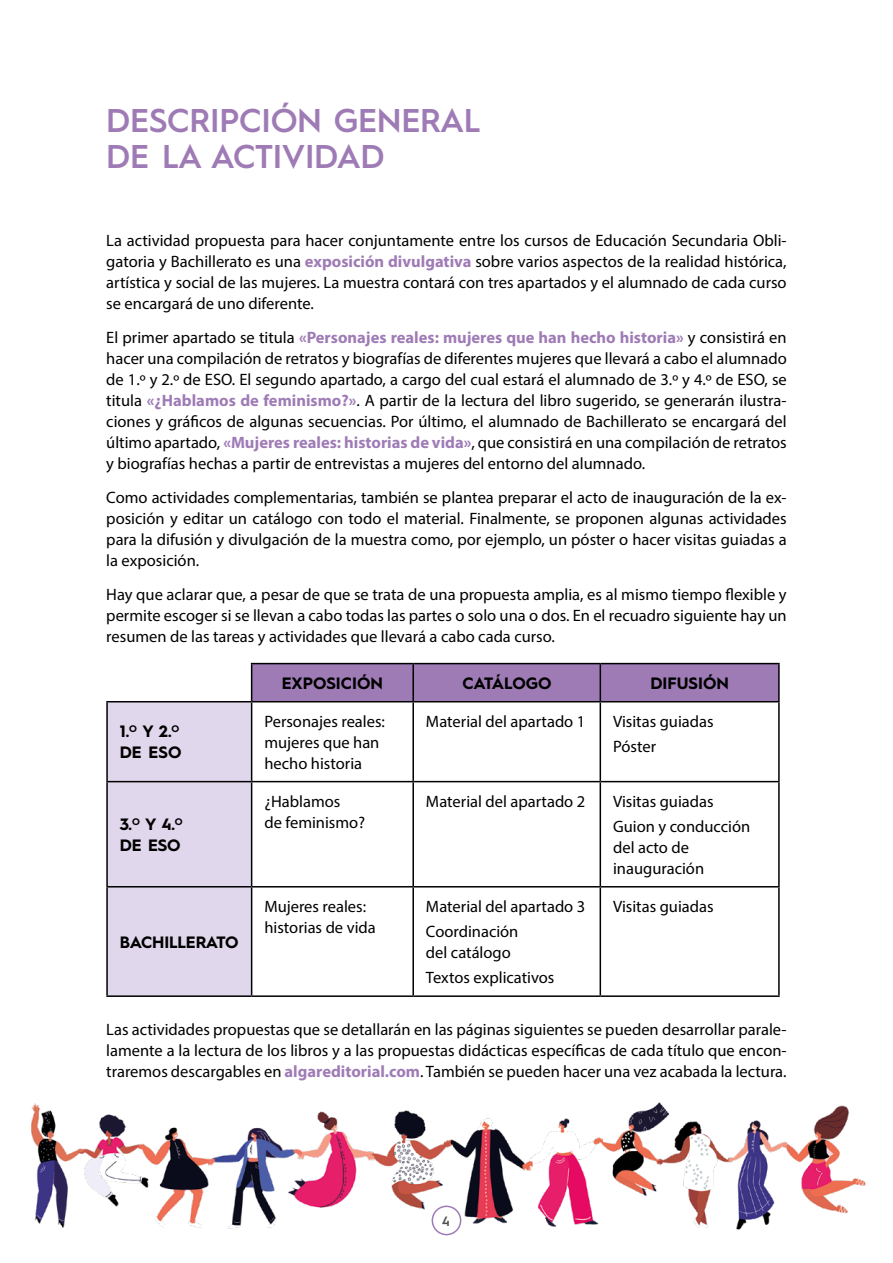
<style>
.page{position:relative;width:893px;height:1263px;background:#fff}
.page>*{position:absolute;margin:0;border:0;box-sizing:border-box;transform-origin:0 0}
.Títol_1{font:600 33px/36px "Hurme Geometric Sans 1";letter-spacing:-.01em;color:#9f7bb6}
.Text{font:16.5px/21px "Myriad Pro";color:#000;text-align:justify}
.Text_taula{font:16.5px/21px "Myriad Pro";color:#000}
.Text_taula_2{font:700 16.5px/21px "Hurme Geometric Sans 1";letter-spacing:-.01em;color:#000}
.Text_taula_1{font:700 16.5px "Hurme Geometric Sans 1";color:#000}
.Text_taula_1-2{font:700 16.5px "Hurme Geometric Sans 1";letter-spacing:-.02em;color:#000}
.t1{font:600 13.5px "Hurme Geometric Sans 1";color:#50504f}
.s1{font-weight:700;color:#9f7bb6}
</style>
<div class="page">
<img style="left:31px;top:1102px;width:835px;height:134px">
<div style="left:432px;top:1206px;width:29px;height:28px;background:#fff;border-radius:50%"></div>
<div style="left:432px;top:1205px;width:29px;height:30px;border:2px solid #9f7bb6;border-radius:50%"></div>
<svg style="left:108px;top:664px;width:670px;height:331px"></svg>
<svg style="left:252px;top:702px;width:526px;height:293px"></svg>
<hr style="left:251px;top:663px;width:162px;height:1px;background:#000">
<hr style="left:251px;top:664px;width:1px;height:37px;background:#000">
<hr style="left:413px;top:663px;width:187px;height:1px;background:#000">
<hr style="left:412px;top:664px;width:2px;height:37px;background:#000">
<hr style="left:600px;top:663px;width:180px;height:1px;background:#000">
<hr style="left:600px;top:664px;width:1px;height:37px;background:#000">
<hr style="left:778px;top:664px;width:2px;height:37px;background:#000">
<hr style="left:106px;top:701px;width:146px;height:1px;background:#000">
<hr style="left:106px;top:702px;width:2px;height:79px;background:#000">
<hr style="left:252px;top:701px;width:161px;height:1px;background:#000">
<hr style="left:251px;top:702px;width:1px;height:79px;background:#000">
<hr style="left:413px;top:701px;width:187px;height:1px;background:#000">
<hr style="left:412px;top:702px;width:2px;height:79px;background:#000">
<hr style="left:600px;top:701px;width:180px;height:1px;background:#000">
<hr style="left:600px;top:702px;width:1px;height:79px;background:#000">
<hr style="left:778px;top:702px;width:2px;height:79px;background:#000">
<hr style="left:106px;top:781px;width:146px;height:1px;background:#000">
<hr style="left:106px;top:782px;width:2px;height:104px;background:#000">
<hr style="left:252px;top:781px;width:161px;height:1px;background:#000">
<hr style="left:251px;top:782px;width:1px;height:104px;background:#000">
<hr style="left:413px;top:781px;width:187px;height:1px;background:#000">
<hr style="left:412px;top:782px;width:2px;height:104px;background:#000">
<hr style="left:600px;top:781px;width:180px;height:1px;background:#000">
<hr style="left:600px;top:782px;width:1px;height:104px;background:#000">
<hr style="left:778px;top:782px;width:2px;height:104px;background:#000">
<hr style="left:106px;top:886px;width:146px;height:1px;background:#000">
<hr style="left:106px;top:887px;width:2px;height:108px;background:#000">
<hr style="left:252px;top:886px;width:161px;height:1px;background:#000">
<hr style="left:251px;top:887px;width:1px;height:108px;background:#000">
<hr style="left:413px;top:886px;width:187px;height:1px;background:#000">
<hr style="left:412px;top:887px;width:2px;height:108px;background:#000">
<hr style="left:600px;top:886px;width:180px;height:1px;background:#000">
<hr style="left:600px;top:887px;width:1px;height:108px;background:#000">
<hr style="left:778px;top:887px;width:2px;height:108px;background:#000">
<hr style="left:106px;top:995px;width:146px;height:2px;background:#000">
<hr style="left:252px;top:995px;width:161px;height:2px;background:#000">
<hr style="left:413px;top:995px;width:187px;height:2px;background:#000">
<hr style="left:600px;top:995px;width:180px;height:2px;background:#000">
<p class="Títol_1" style="left:106px;top:100px;width:376px">DESCRIPCIÓN GENERAL<br>DE LA ACTIVIDAD</p>
<p class="Text" style="left:106px;top:230px;width:682px">La actividad propuesta para hacer conjuntamente entre los cursos de Educación Secundaria Obli&shy;gatoria y Bachillerato es una <span class="s1">exposición divulgativa</span> sobre varios aspectos de la realidad histórica, artística y social de las mujeres. La muestra contará con tres apartados y el alumnado de cada curso se encargará de uno diferente.</p>
<p class="Text" style="left:106px;top:327px;width:682px">El primer apartado se titula <span class="s1">«Personajes reales: mujeres que han hecho historia»</span> y consistirá en hacer una compilación de retratos y biografías de diferentes mujeres que llevará a cabo el alumnado de 1.º y 2.º de ESO. El segundo apartado, a cargo del cual estará el alumnado de 3.º y 4.º de ESO, se titula <span class="s1">«¿Hablamos de feminismo?»</span>. A partir de la lectura del libro sugerido, se generarán ilustra&shy;ciones y gráficos de algunas secuencias. Por último, el alumnado de Bachillerato se encargará del último apartado, <span class="s1">«Mujeres reales: historias de vida»</span>, que consistirá en una compilación de retratos y biografías hechas a partir de entrevistas a mujeres del entorno del alumnado.</p>
<p class="Text" style="left:106px;top:486px;width:682px">Como actividades complementarias, también se plantea preparar el acto de inauguración de la ex&shy;posición y editar un catálogo con todo el material. Finalmente, se proponen algunas actividades para la difusión y divulgación de la muestra como, por ejemplo, un póster o hacer visitas guiadas a la exposición.</p>
<p class="Text" style="left:106px;top:583px;width:682px">Hay que aclarar que, a pesar de que se trata de una propuesta amplia, es al mismo tiempo flexible y permite escoger si se llevan a cabo todas las partes o solo una o dos. En el recuadro siguiente hay un resumen de las tareas y actividades que llevará a cabo cada curso.</p>
<p class="Text_taula_1" style="left:282px;top:672px;width:103px">EXPOSICIÓN</p>
<p class="Text_taula_1-2" style="left:462px;top:672px;width:91px">CATÁLOGO</p>
<p class="Text_taula_1" style="left:650px;top:672px;width:80px">DIFUSIÓN</p>
<p class="Text_taula_2" style="left:120px;top:720px;width:63px">1.<sup>O</sup> Y 2.<sup>O<br></sup>DE ESO</p>
<p class="Text_taula" style="left:264px;top:710px;width:122px">Personajes reales: mujeres que han hecho historia</p>
<p class="Text_taula" style="left:426px;top:710px;width:161px">Material del apartado 1</p>
<p class="Text_taula" style="left:613px;top:710px;width:102px">Visitas guiadas</p>
<p class="Text_taula" style="left:613px;top:736px;width:44px">Póster</p>
<p class="Text_taula_2" style="left:120px;top:813px;width:64px">3.<sup>O</sup> Y 4.<sup>O<br></sup>DE ESO</p>
<p class="Text_taula_2" style="left:120px;top:930px;width:120px">BACHILLERATO</p>
<p class="Text_taula" style="left:264px;top:790px;width:102px">¿Hablamos<br>de feminismo?</p>
<p class="Text_taula" style="left:426px;top:790px;width:161px">Material del apartado 2</p>
<p class="Text_taula" style="left:613px;top:790px;width:102px">Visitas guiadas</p>
<p class="Text_taula" style="left:613px;top:816px;width:139px">Guion y conducción del acto de inauguración</p>
<p class="Text_taula" style="left:264px;top:896px;width:113px">Mujeres reales: historias de vida</p>
<p class="Text_taula" style="left:426px;top:896px;width:161px">Material del apartado 3</p>
<p class="Text_taula" style="left:426px;top:921px;width:94px">Coordinación del catálogo</p>
<p class="Text_taula" style="left:426px;top:967px;width:130px">Textos explicativos</p>
<p class="Text_taula" style="left:613px;top:896px;width:102px">Visitas guiadas</p>
<p class="Text" style="left:106px;top:1019px;width:682px">Las actividades propuestas que se detallarán en las páginas siguientes se pueden desarrollar parale&shy;lamente a la lectura de los libros y a las propuestas didácticas específicas de cada título que encon&shy;traremos descargables en <span class="s1">algareditorial.com</span>. También se pueden hacer una vez acabada la lectura.</p>
<p class="t1" style="left:442px;top:1211px;width:10px">4</p>
</div>
